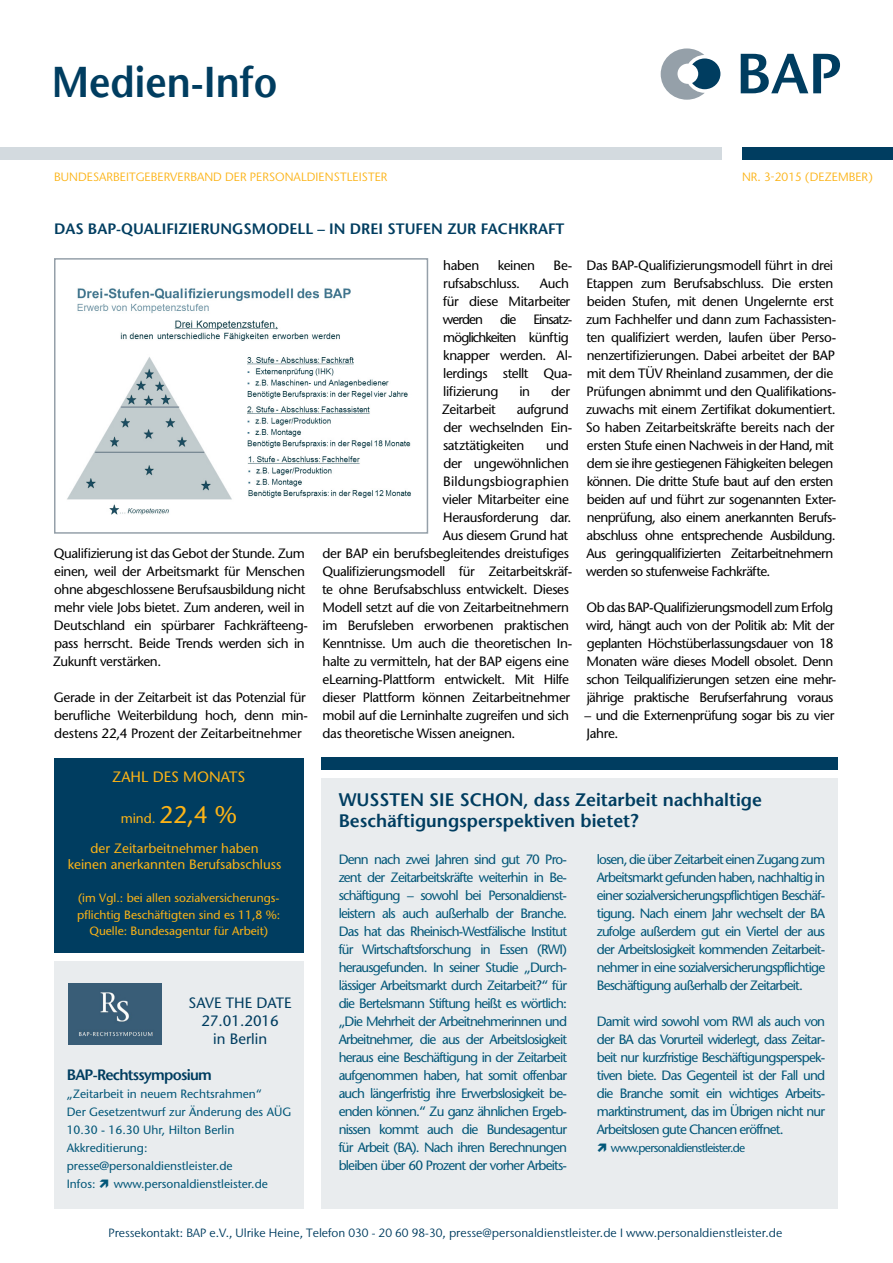
<style>
.page{position:relative;width:893px;height:1263px;background:#fff}
.page>*{position:absolute;margin:0;border:0;box-sizing:border-box;transform-origin:0 0}
.t1{font:600 42.9px "Stone Sans";color:#003d60;scale:.91 1}
.t2{font:600 18px/21px "Stone Sans";color:#003d60}
.t3{font:600 15px "Stone Sans";color:#003d60}
.t4{font:500 15px/18px "Stone Sans Std";color:#003d60;text-align:center}
.t5{font:600 15px "Stone Sans";letter-spacing:-.05em;color:#003d60}
.t6{font:500 15px "Stone Sans Std";color:#fcb316}
.t7{font:500 13.5px/18px "Stone Sans Std";letter-spacing:-.03em;color:#000}
.t8{font:500 13.5px/18px "Stone Sans Std";letter-spacing:-.06em;color:#015678;text-align:justify}
.t9{font:500 13.5px/16.5px "Stone Sans Std";color:#fcb316;text-align:center}
.t10{font:500 13.5px "Stone Sans Std";letter-spacing:.01em;color:#000}
.t11{font:500 12px/18px "Stone Sans Std";color:#015678}
.t12{font:12px "Stone Sans IIITC Std";color:#003d60}
.t13{font:500 12px/16.5px "Stone Sans Std";color:#fcb316;text-align:center}
.t14{font:12px "Stone Sans IIITC Std";letter-spacing:.005em;color:#fcb316}
.t15{font:500 12px "Stone Sans Std";letter-spacing:-.06em;color:#015678}
.s1{font-size:24px}
</style>
<div class="page">
<div style="left:54px;top:757px;width:250px;height:195px;background:#003d60"></div>
<div style="left:322px;top:779px;width:516px;height:430px;background:#e9ecee"></div>
<div style="left:742px;top:147px;width:151px;height:13px;background:#003d60"></div>
<svg style="left:661px;top:48px;width:59px;height:52px"></svg>
<svg style="left:741px;top:54px;width:99px;height:39px"></svg>
<div style="left:54px;top:961px;width:250px;height:248px;background:#e9ecee"></div>
<div style="left:0;top:147px;width:722px;height:13px;background:#d3dadf"></div>
<div style="left:322px;top:757px;width:516px;height:13px;background:#003d60"></div>
<img style="left:68px;top:983px;width:94px;height:61px">
<img style="left:67px;top:288px;width:344px;height:227px">
<div style="left:54px;top:258px;width:374px;height:276px;border:2px solid #95a0a9"></div>
<h1 class="t1" style="left:52px;top:57px;width:249px">Medien-Info</h1>
<p class="t14" style="left:54px;top:170px;width:335px">BUNDESARBEITGEBERVERBAND DER PERSONALDIENSTLEISTER</p>
<p class="t14" style="left:742px;top:170px;width:132px">NR. 3-2015 (DEZEMBER)</p>
<p class="t3" style="left:54px;top:220px;width:128px">DAS BAP-Quali fizie</p>
<p class="t3" style="left:200px;top:220px;width:77px">rungsmode</p>
<p class="t3" style="left:298px;top:220px;width:268px">ll – IN DREI STUFEN ZUR FACHKRAFT</p>
<p class="t7" style="left:53px;top:544px;width:257px">Qualifizierung ist das Gebot der Stunde. Zum einen, weil der Arbeitsmarkt für Menschen ohne abgeschlossene Berufsausbildung nicht mehr viele Jobs bietet. Zum anderen, weil in Deutschland ein spürbarer Fachkräfteeng&shy;pass herrscht. Beide Trends werden sich in Zukunft verstärken.</p>
<p class="t7" style="left:54px;top:688px;width:256px">Gerade in der Zeitarbeit ist das Potenzial für berufliche Weiterbildung hoch, denn min&shy;destens 22,4 Prozent der Zeitarbeitnehmer</p>
<p class="t7" style="left:443px;top:256px;width:38px">haben</p>
<p class="t7" style="left:498px;top:256px;width:39px">keinen</p>
<p class="t7" style="left:554px;top:256px;width:20px">Be-</p>
<p class="t7" style="left:443px;top:274px;width:78px">rufsabschluss.</p>
<p class="t7" style="left:443px;top:274px;width:129px;text-align:justify;text-indent:97px">Auch für diese Mitarbeiter werden</p>
<p class="t7" style="left:500px;top:310px;width:18px">die</p>
<p class="t7" style="left:443px;top:310px;width:130px;text-indent:90px">Einsatz&shy;möglichkeiten künftig knapper werden. Al&shy;lerdings stellt Qua&shy;lifizierung</p>
<p class="t7" style="left:519px;top:382px;width:12px">in</p>
<p class="t7" style="left:551px;top:382px;width:20px">der</p>
<p class="t7" style="left:442px;top:400px;width:55px">Zeitarbeit</p>
<p class="t7" style="left:443px;top:400px;width:131px;text-indent:74px">aufgrund der wechselnden Ein&shy;satztätigkeiten</p>
<p class="t7" style="left:546px;top:436px;width:24px">und</p>
<p class="t7" style="left:443px;top:454px;width:127px">der ungewöhnlichen</p>
<p class="t10" style="left:443px;top:473px;width:127px">Bildungsbiographien</p>
<p class="t7" style="left:442px;top:490px;width:128px">vieler Mitarbeiter eine</p>
<p class="t7" style="left:443px;top:508px;width:130px">Herausforderung dar.</p>
<p class="t7" style="left:443px;top:526px;width:127px">Aus diesem Grund hat</p>
<p class="t7" style="left:323px;top:544px;width:248px">der BAP ein berufsbegleitendes dreistufiges</p>
<p class="t7" style="left:322px;top:562px;width:251px">Qualifizierungsmodell für Zeitarbeitskräf-</p>
<p class="t7" style="left:322px;top:580px;width:249px">te ohne Berufsabschluss entwickelt. Dieses</p>
<p class="t7" style="left:322px;top:598px;width:248px">Modell setzt auf die von Zeitarbeitnehmern</p>
<p class="t7" style="left:323px;top:616px;width:248px">im Berufsleben erworbenen praktischen</p>
<p class="t7" style="left:322px;top:634px;width:251px">Kenntnisse. Um auch die theoretischen In-</p>
<p class="t7" style="left:323px;top:652px;width:248px">halte zu vermitteln, hat der BAP eigens eine</p>
<p class="t7" style="left:323px;top:670px;width:248px">eLearning-Plattform entwickelt. Mit Hilfe</p>
<p class="t7" style="left:323px;top:688px;width:249px">dieser Plattform können Zeitarbeitnehmer</p>
<p class="t7" style="left:323px;top:706px;width:248px">mobil auf die Lerninhalte zugreifen und sich</p>
<p class="t7" style="left:323px;top:724px;width:194px">das theoretische Wissen aneignen.</p>
<p class="t7" style="left:586px;top:256px;width:252px">Das BAP-Qualifizierungsmodell führt in drei Etappen zum Berufsabschluss. Die ersten beiden Stufen, mit denen Ungelernte erst zum Fachhelfer und dann zum Fachassisten&shy;ten qualifiziert werden, laufen über Perso&shy;nenzertifizierungen. Dabei arbeitet der BAP mit dem TÜV Rheinland zusammen, der die Prüfungen abnimmt und den Qualifikations&shy;zuwachs mit einem Zertifikat dokumentiert.<br>So haben Zeitarbeitskräfte bereits nach der ersten Stufe einen Nachweis in der Hand, mit dem sie ihre gestiegenen Fähigkeiten belegen können. Die dritte Stufe baut auf den ersten beiden auf und führt zur sogenannten Exter&shy;nenprüfung, also einem anerkannten Berufs&shy;abschluss ohne entsprechende Ausbildung.<br>Aus geringqualifizierten Zeitarbeitnehmern werden so stufenweise Fachkräfte.</p>
<p class="t7" style="left:586px;top:598px;width:252px">Ob das BAP-Qualifizierungsmodell zum Erfolg wird, hängt auch von der Politik ab: Mit der geplanten Höchstüberlassungsdauer von 18<br>Monaten wäre dieses Modell obsolet. Denn schon Teilqualifizierungen setzen eine mehr&shy;jährige praktische Berufserfahrung voraus</p>
<p class="t7" style="left:584px;top:706px;width:251px">– und die Externenprüfung sogar bis zu vier<br>Jahre.</p>
<p class="t6" style="left:112px;top:768px;width:135px">ZAHL DES MONATS</p>
<p class="t9" style="left:121px;top:810px;width:118px">mind. <span class="s1">22,4 %</span></p>
<p class="t9" style="left:68px;top:840px;width:215px">der Zeitarbeitnehmer haben<br>keinen anerkannten Berufsabschluss</p>
<p class="t13" style="left:77px;top:890px;width:205px">(im Vgl.: bei allen sozialversicherungs&shy;pflichtig Beschäftigten sind es 11,8 %:<br>Quelle: Bundesagentur für Arbeit)</p>
<p class="t4" style="left:189px;top:994px;width:105px">SAVE THE DATE<br>27.01.2016<br>in Berlin</p>
<p class="t5" style="left:67px;top:1066px;width:147px">BAP-Rechtssymposium</p>
<p class="t11" style="left:67px;top:1085px;width:226px">„Zeitarbeit in neuem Rechtsrahmen“<br>Der Gesetzentwurf zur Änderung des AÜG<br>10.30 - 16.30 Uhr, Hilton Berlin<br>Akkreditierung: presse@personaldienstleister.de<br>Infos:</p>
<p class="t11" style="left:114px;top:1175px;width:155px">www.personaldienstleister.de</p>
<h2 class="t2" style="left:339px;top:789px;width:425px">WUSSTEN SIE SCHON, dass Zeitarbeit nachhaltige<br>Beschäftigungsperspektiven bietet?</h2>
<p class="t8" style="left:339px;top:850px;width:230px">Denn nach zwei Jahren sind gut 70 Pro&shy;zent der Zeitarbeitskräfte weiterhin in Be&shy;schäftigung – sowohl bei Personaldienst&shy;leistern als auch außerhalb der Branche.<br>Das hat das Rheinisch-Westfälische Institut für Wirtschaftsforschung in Essen (RWI) herausgefunden. In seiner Studie „Durch&shy;lässiger Arbeitsmarkt durch Zeitarbeit?“ für die Bertelsmann Stiftung heißt es wörtlich: „Die Mehrheit der Arbeitnehmerinnen und Arbeitnehmer, die aus der Arbeitslosigkeit heraus eine Beschäftigung in der Zeitarbeit aufgenommen haben, hat somit offenbar auch längerfristig ihre Erwerbslosigkeit be&shy;enden können.“ Zu ganz ähnlichen Ergeb&shy;nissen kommt auch die Bundesagentur für Arbeit (BA). Nach ihren Berechnungen bleiben über 60 Prozent der vorher Arbeits-</p>
<p class="t8" style="left:597px;top:850px;width:230px">losen, die über Zeitarbeit einen Zugang zum Arbeitsmarkt gefunden haben, nachhaltig in einer sozialversicherungspflichtigen Beschäf&shy;tigung. Nach einem Jahr wechselt der BA zufolge außerdem gut ein Viertel der aus der Arbeitslosigkeit kommenden Zeitarbeit&shy;nehmer in eine sozialversicherungspflichtige Beschäftigung außerhalb der Zeitarbeit.</p>
<p class="t8" style="left:597px;top:1012px;width:230px">Damit wird sowohl vom RWI als auch von der BA das Vorurteil widerlegt, dass Zeitar&shy;beit nur kurzfristige Beschäftigungsperspek&shy;tiven biete. Das Gegenteil ist der Fall und die Branche somit ein wichtiges Arbeits&shy;marktinstrument, das im Übrigen nicht nur Arbeitslosen gute Chancen eröffnet.</p>
<p class="t15" style="left:611px;top:1141px;width:136px">www.personaldienstleister.de</p>
<p class="t12" style="left:108px;top:1225px;width:675px">Pressekontakt: BAP e.V., Ulrike Heine, Telefon 030 - 20 60 98-30, presse@personaldienstleister.de I www.personaldienstleister.de</p>
</div>
